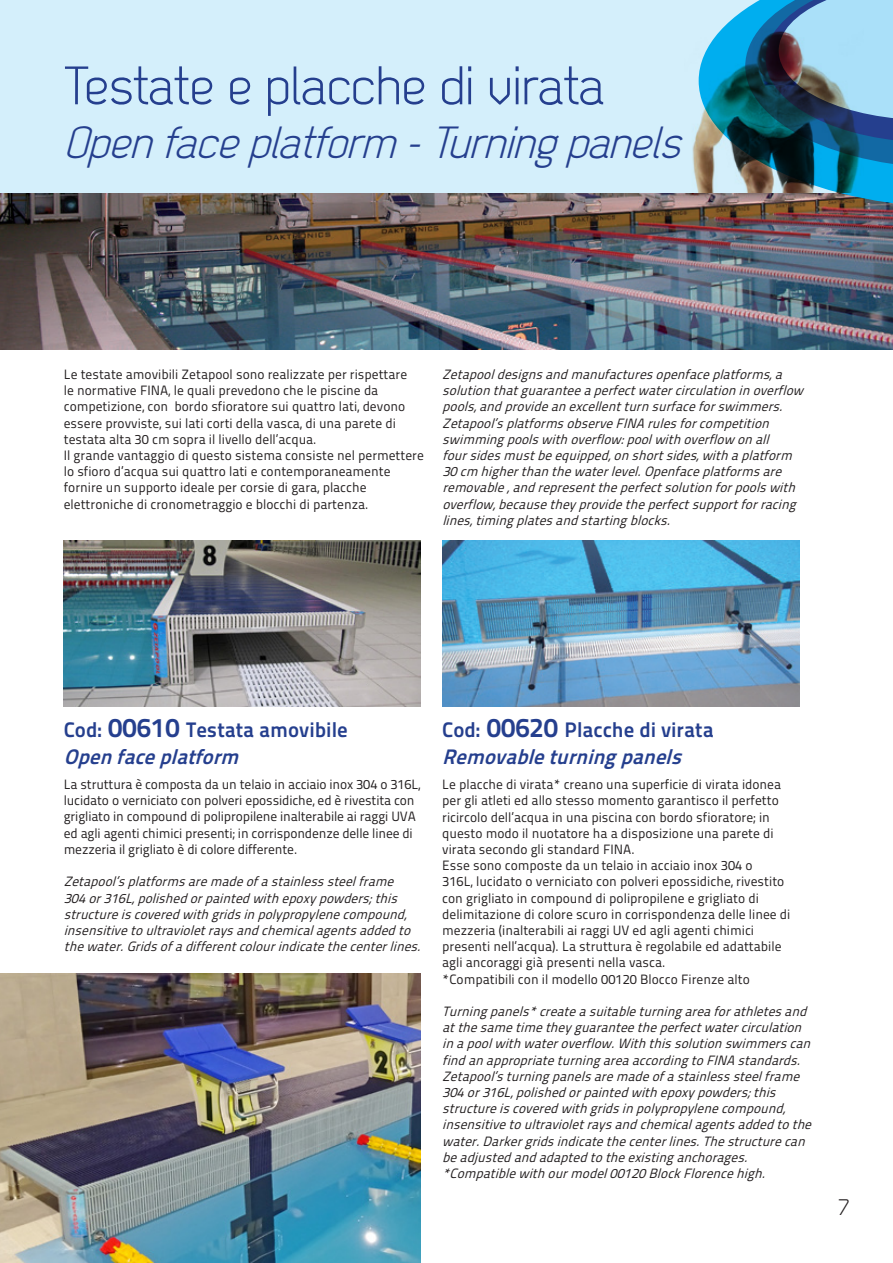
<style>
.page{position:relative;width:893px;height:1263px;background:#fff}
.page>*{position:absolute;margin:0;border:0;box-sizing:border-box;transform-origin:0 0}
.t1{font:54px "Dekar";color:#253f8e}
.t2{font:italic 45px "Dekar";color:#253f8e}
.t3{font:22.5px "Dekar";color:#231f20}
.t4{font:italic 21px/27px "Titillium Maps 29 L 800 wt";color:#253f8e}
.t5{font:21px/27px "Titillium Maps 29 L 800 wt";color:#253f8e}
.t6{font:13.5px/16.2px "Titillium Maps 29 L 400 wt";color:#231f20}
.t7{font:italic 13.5px/16.2px "Titillium Maps 29 L 400 wt";color:#231f20}
.s1{font-size:27px}
.s2{font-style:italic}
.s3{font-style:normal}
.s4{font-style:normal;font-size:27px}
</style>
<div class="page">
<img style="left:442px;top:541px;width:357px;height:165px">
<img style="left:0;top:974px;width:421px;height:289px">
<img style="left:64px;top:541px;width:357px;height:165px">
<img style="left:0;top:192px;width:893px;height:158px">
<div style="left:0;top:0;width:893px;height:192px;background:#d4effb"></div>
<svg style="left:699px;top:0;width:194px;height:208px;background:#71a8c5"></svg>
<img style="left:692px;top:22px;width:172px;height:170px">
<h1 class="t1" style="left:64px;top:59px;width:542px">Testate e placche di virata</h1>
<h2 class="t2" style="left:64px;top:120px;width:630px">Openfaceplatform -Turningpanels</h2>
<p class="t6" style="left:64px;top:365px;width:362px">Le testate amovibili Zetapool sono realizzate per rispettare<br>le normative FINA, le quali prevedono che le piscine da competizione, con bordo sfioratore sui quattro lati, devono essere provviste, sui lati corti della vasca, di una parete di testata alta 30 cm sopra il livello dell’acqua.<br>Il grande vantaggio di questo sistema consiste nel permettere lo sfioro d’acqua sui quattro lati e contemporaneamente fornire un supporto ideale per corsie di gara, placche elettroniche di cronometraggio e blocchi di partenza.</p>
<p class="t7" style="left:442px;top:365px;width:367px">Zetapooldesignsandmanufacturesopenfaceplatforms,a solutionthatguaranteeaperfectwatercirculationinoverflow pools,andprovideanexcellentturnsurfaceforswimmers.<br>Zetapool’splatformsobserveFINArulesforcompetition swimmingpoolswithoverflow:poolwithoverflow onall foursidesmustbeequipped,onshortsides,withaplatform 30cm higherthanthewaterlevel.Openfaceplatformsare removable,andrepresenttheperfectsolutionforpoolswith overflow,becausetheyprovidetheperfectsupportforracing lines,timingplatesandstartingblocks.</p>
<h3 class="t5" style="left:64px;top:715px;width:285px">Cod: <span class="s1">00610</span> Testata amovibile<br><span class="s2">Openfaceplatform</span></h3>
<p class="t6" style="left:64px;top:775px;width:358px">La struttura è composta da un telaio in acciaio inox 304 o 316L, lucidato o verniciato con polveri epossidiche, ed è rivestita con grigliato in compound di polipropilene inalterabile ai raggi UVA ed agli agenti chimici presenti; in corrispondenze delle linee di mezzeria il grigliato è di colore differente.</p>
<p class="t7" style="left:64px;top:873px;width:363px">Zetapool’splatformsaremadeofastainlesssteelframe 304or316L,polishedorpaintedwithepoxypowders;this structureiscoveredwithgridsinpolypropylenecompound, insensitivetoultravioletraysandchemicalagentsaddedto thewater.Gridsofadifferentcolourindicatethecenterlines.</p>
<h3 class="t4" style="left:442px;top:715px;width:273px"><span class="s3">Cod:</span> <span class="s4">00620</span> <span class="s3">Placche di virata<br></span>Removableturningpanels</h3>
<p class="t6" style="left:442px;top:775px;width:350px">Le placche di virata* creano una superficie di virata idonea per gli atleti ed allo stesso momento garantisco il perfetto ricircolo dell’acqua in una piscina con bordo sfioratore; in questo modo il nuotatore ha a disposizione una parete di virata secondo gli standard FINA.<br>Esse sono composte da un telaio in acciaio inox 304 o<br>316L, lucidato o verniciato con polveri epossidiche, rivestito con grigliato in compound di polipropilene e grigliato di delimitazione di colore scuro in corrispondenza delle linee di mezzeria (inalterabili ai raggi UV ed agli agenti chimici presenti nell’acqua). La struttura è regolabile ed adattabile agli ancoraggi già presenti nella vasca.<br>*Compatibili con il modello 00120 Blocco Firenze alto</p>
<p class="t7" style="left:442px;top:1002px;width:375px">Turningpanels*createasuitableturningareaforathletesand atthesametimetheyguaranteetheperfectwatercirculation inapoolwithwateroverflow.Withthissolutionswimmerscan findanappropriateturningareaaccordingtoFINAstandards.<br>Zetapool’sturningpanelsaremadeofastainlesssteelframe 304or316L,polishedorpaintedwithepoxypowders;this structureiscoveredwithgridsinpolypropylenecompound, insensitivetoultravioletraysandchemicalagentsaddedtothe water.Darkergridsindicatethecenterlines.Thestructurecan beadjustedandadaptedtotheexistinganchorages. *Compatiblewithourmodel00120BlockFlorencehigh.</p>
<h3 class="t3" style="left:838px;top:1196px;width:12px">7</h3>
</div>
